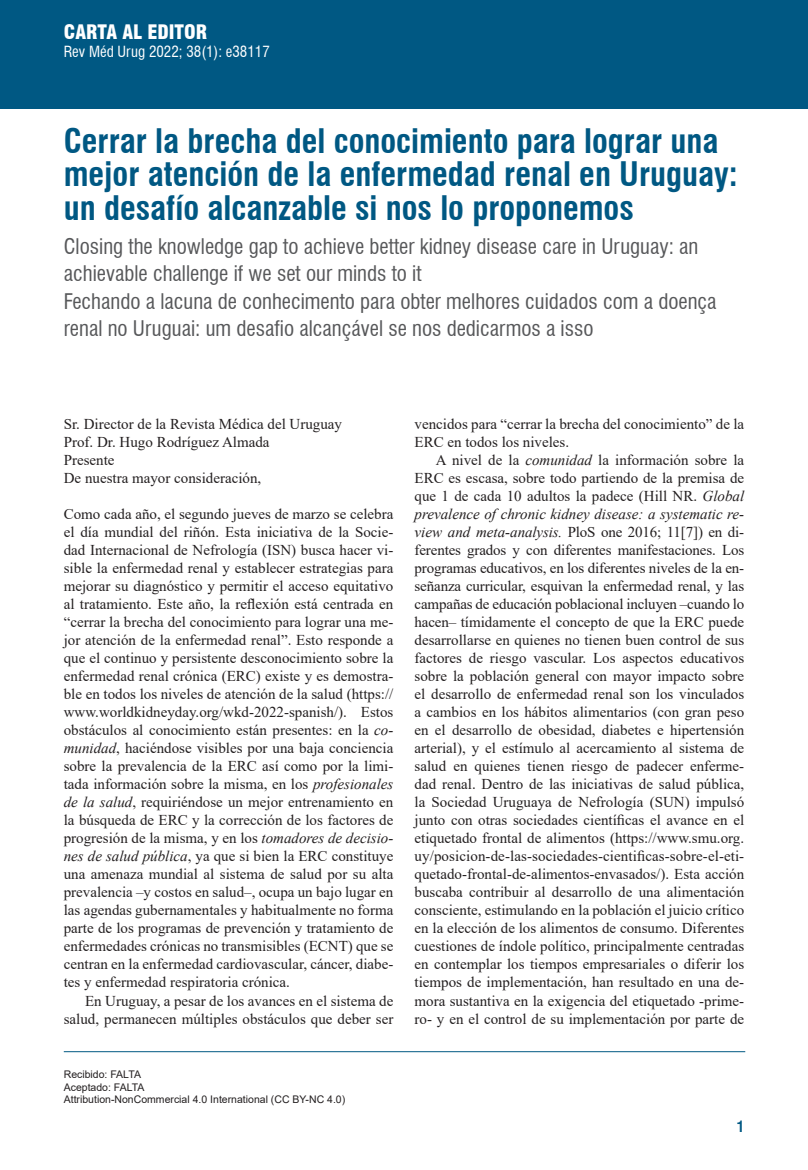
<style>
.page{position:relative;width:808px;height:1170px;background:#fff}
.page>*{position:absolute;margin:0;border:0;box-sizing:border-box;transform-origin:0 0}
.TIT{font:700 condensed 33px/33.8px "Swiss 721 BT";color:#005883}
.tit_2{font:condensed 21px/27px "Swiss 721 BT";color:#57585a}
.nota_al_pie{font:900 condensed 19.5px "Swiss 721 BT";color:#fff}
.primer{font:15px/18px "Times New Roman";color:#231f20;text-align:justify}
.nota_al_pie-2{font:condensed 15px "Swiss 721 BT";color:#fff}
.t1{font:700 condensed 15px "Swiss 721 BT";color:#005883}
.nota_al_pie-3{font:10.5px "Arial";color:#231f20}
.s1{font-style:italic}
</style>
<div class="page">
<div style="left:0;top:0;width:808px;height:108px;background:#005883"></div>
<hr style="left:64px;top:1051px;width:681px;height:1px;background:#005883">
<p class="nota_al_pie" style="left:64px;top:20px;width:145px">CARTA AL EDITOR</p>
<p class="nota_al_pie-2" style="left:64px;top:42px;width:208px">Rev Méd Urug 2022; 38(1): e38117</p>
<p class="TIT" style="left:64px;top:124px;width:675px">Cerrar la brecha del conocimiento para lograr una mejor atención de la enfermedad renal en Uruguay: un desafío alcanzable si nos lo proponemos</p>
<p class="tit_2" style="left:64px;top:233px;width:636px">Closing the knowledge gap to achieve better kidney disease care in Uruguay: an achievable challenge if we set our minds to it</p>
<p class="tit_2" style="left:64px;top:287px;width:654px">Fechando a lacuna de conhecimento para obter melhores cuidados com a doença renal no Uruguai: um desafio alcançável se nos dedicarmos a isso</p>
<p class="primer" style="left:64px;top:414px;width:280px">Sr. Director de la Revista Médica del Uruguay</p>
<p class="primer" style="left:64px;top:432px;width:207px">Prof. Dr. Hugo Rodríguez Almada</p>
<p class="primer" style="left:64px;top:450px;width:52px">Presente</p>
<p class="primer" style="left:64px;top:468px;width:199px">De nuestra mayor consideración,</p>
<p class="primer" style="left:64px;top:504px;width:331px">Como cada año, el segundo jueves de marzo se celebra el día mundial del riñón. Esta iniciativa de la Socie&shy;dad Internacional de Nefrología (ISN) busca hacer vi&shy;sible la enfermedad renal y establecer estrategias para mejorar su diagnóstico y permitir el acceso equitativo al tratamiento. Este año, la reflexión está centrada en “cerrar la brecha del conocimiento para lograr una me&shy;jor atención de la enfermedad renal”. Esto responde a que el continuo y persistente desconocimiento sobre la enfermedad renal crónica (ERC) existe y es demostra&shy;ble en todos los niveles de atención de la salud (https:// www.worldkidneyday.org/wkd-2022-spanish/). Estos obstáculos al conocimiento están presentes: en la <span class="s1">co&shy;munidad</span>, haciéndose visibles por una baja conciencia sobre la prevalencia de la ERC así como por la limi&shy;tada información sobre la misma, en los <span class="s1">profesionales de la salud</span>, requiriéndose un mejor entrenamiento en la búsqueda de ERC y la corrección de los factores de progresión de la misma, y en los <span class="s1">tomadores de decisio&shy;nes de salud pública</span>, ya que si bien la ERC constituye una amenaza mundial al sistema de salud por su alta prevalencia –y costos en salud–, ocupa un bajo lugar en las agendas gubernamentales y habitualmente no forma parte de los programas de prevención y tratamiento de enfermedades crónicas no transmisibles (ECNT) que se centran en la enfermedad cardiovascular, cáncer, diabe&shy;tes y enfermedad respiratoria crónica.</p>
<p class="primer" style="left:64px;top:990px;width:331px;text-align:right">En Uruguay, a pesar de los avances en el sistema de salud, permanecen múltiples obstáculos que deber ser</p>
<p class="nota_al_pie-3" style="left:64px;top:1067px;width:79px">Recibido: FALTA</p>
<p class="nota_al_pie-3" style="left:64px;top:1079px;width:82px">Aceptado: FALTA</p>
<p class="nota_al_pie-3" style="left:64px;top:1092px;width:283px">Attribution-NonCommercial 4.0 International (CC BY-NC 4.0)</p>
<p class="primer" style="left:415px;top:414px;width:331px">vencidos para “cerrar la brecha del conocimiento” de la<br>ERC en todos los niveles.</p>
<p class="primer" style="left:415px;top:450px;width:331px;text-indent:21px">A nivel de la <span class="s1">comunidad</span> la información sobre la ERC es escasa, sobre todo partiendo de la premisa de que 1 de cada 10 adultos la padece (Hill NR. <span class="s1">Global prevalence of chronic kidney disease: a systematic re&shy;view and meta-analysis.</span> PloS one 2016; 11[7]) en di&shy;ferentes grados y con diferentes manifestaciones. Los programas educativos, en los diferentes niveles de la en&shy;señanza curricular, esquivan la enfermedad renal, y las campañas de educación poblacional incluyen –cuando lo hacen– tímidamente el concepto de que la ERC puede desarrollarse en quienes no tienen buen control de sus factores de riesgo vascular. Los aspectos educativos sobre la población general con mayor impacto sobre el desarrollo de enfermedad renal son los vinculados a cambios en los hábitos alimentarios (con gran peso en el desarrollo de obesidad, diabetes e hipertensión arterial), y el estímulo al acercamiento al sistema de salud en quienes tienen riesgo de padecer enferme&shy;dad renal. Dentro de las iniciativas de salud pública, la Sociedad Uruguaya de Nefrología (SUN) impulsó junto con otras sociedades científicas el avance en el etiquetado frontal de alimentos (https://www.smu.org. uy/posicion-de-las-sociedades-cientificas-sobre-el-eti&shy;quetado-frontal-de-alimentos-envasados/). Esta acción buscaba contribuir al desarrollo de una alimentación consciente, estimulando en la población el juicio crítico en la elección de los alimentos de consumo. Diferentes cuestiones de índole político, principalmente centradas en contemplar los tiempos empresariales o diferir los tiempos de implementación, han resultado en una de&shy;mora sustantiva en la exigencia del etiquetado -prime&shy;ro- y en el control de su implementación por parte de</p>
<p class="t1" style="left:737px;top:1116px;width:9px">1</p>
</div>
